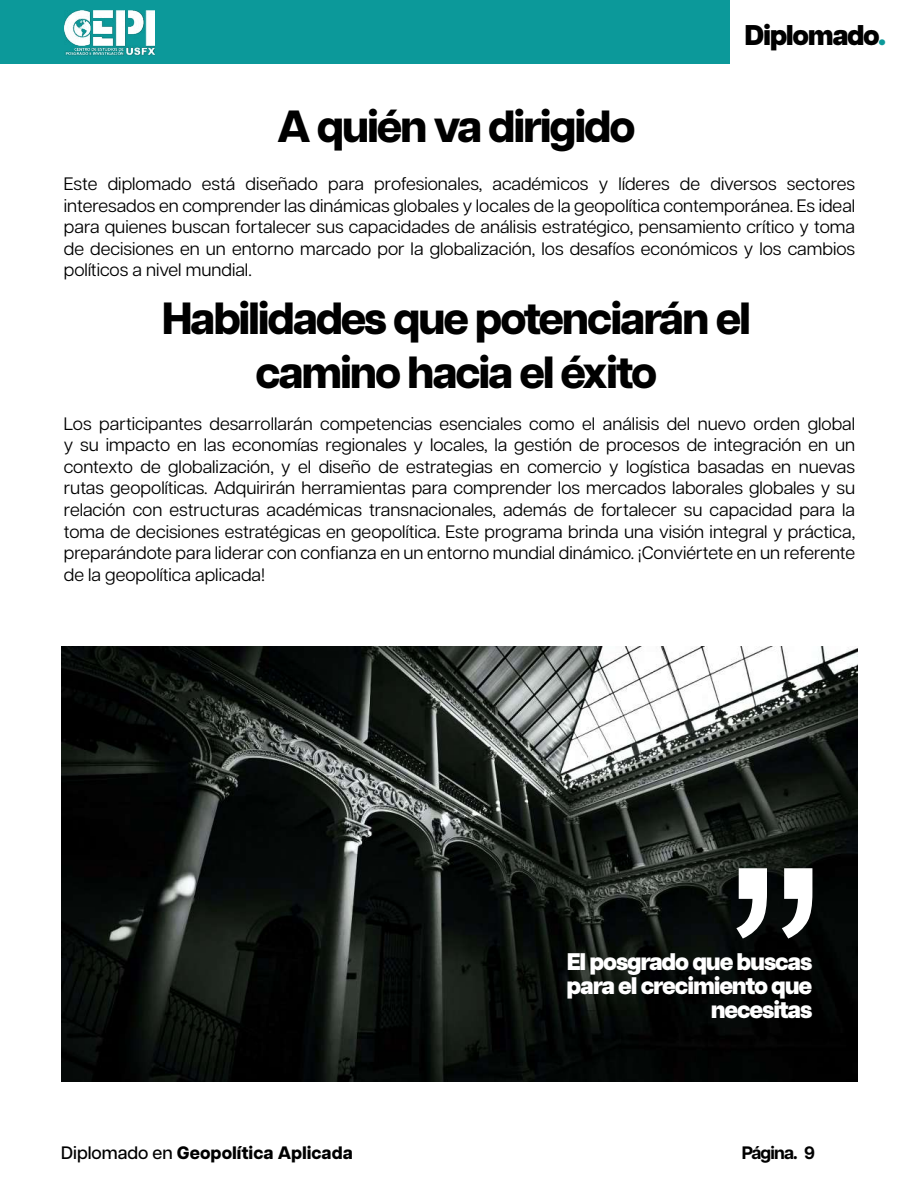
<style>
.page{position:relative;width:919px;height:1188px;background:#fff}
.page>*{position:absolute;margin:0;border:0;box-sizing:border-box;transform-origin:0 0}
.t1{font:800 45px/54px "Articulat CF";letter-spacing:-.05em;color:#000;text-align:center}
.t2{font:800 28.5px "Articulat CF";letter-spacing:-.05em;color:#000}
.t3{font:800 24px/24px "Articulat CF";letter-spacing:-.05em;color:#fff;text-align:right}
.t4{font:18px/21.6px "Articulat CF";color:#000;text-align:justify}
.t5{font:800 18px "Articulat CF";color:#000}
.t6{font:700 18px "Articulat CF";letter-spacing:-.05em;color:#000}
.s1{color:#0c999a}
.s2{font-weight:500}
</style>
<div class="page">
<div style="left:0;top:0;width:729px;height:64px;background:#0c999a"></div>
<img style="left:65px;top:10px;width:90px;height:46px">
<img style="left:62px;top:646px;width:795px;height:436px">
<svg style="left:736px;top:868px;width:76px;height:71px"></svg>
<h1 class="t1" style="left:277px;top:102px;width:359px">A quién va dirigido</h1>
<h2 class="t2" style="left:744px;top:18px;width:143px">Diplomado<span class="s1">.</span></h2>
<p class="t4" style="left:64px;top:173px;width:792px">Este diplomado está diseñado para profesionales, académicos y líderes de diversos sectores interesados en comprender las dinámicas globales y locales de la geopolítica contemporánea. Es ideal para quienes buscan fortalecer sus capacidades de análisis estratégico, pensamiento crítico y toma de decisiones en un entorno marcado por la globalización, los desafíos económicos y los cambios políticos a nivel mundial.</p>
<h1 class="t1" style="left:162px;top:295px;width:590px">Habilidades que potenciarán el camino hacia el éxito</h1>
<p class="t4" style="left:64px;top:413px;width:792px">Los participantes desarrollarán competencias esenciales como el análisis del nuevo orden global y su impacto en las economías regionales y locales, la gestión de procesos de integración en un contexto de globalización, y el diseño de estrategias en comercio y logística basadas en nuevas rutas geopolíticas. Adquirirán herramientas para comprender los mercados laborales globales y su relación con estructuras académicas transnacionales, además de fortalecer su capacidad para la toma de decisiones estratégicas en geopolítica. Este programa brinda una visión integral y práctica, preparándote para liderar con confianza en un entorno mundial dinámico. ¡Conviértete en un referente de la geopolítica aplicada!</p>
<p class="t5" style="left:61px;top:1142px;width:293px"><span class="s2">Diplomado en</span> Geopolítica Aplicada</p>
<h3 class="t3" style="left:566px;top:952px;width:247px">El posgrado que buscas para el crecimiento que necesitas</h3>
<p class="t6" style="left:741px;top:1142px;width:75px">Página. 9</p>
</div>
